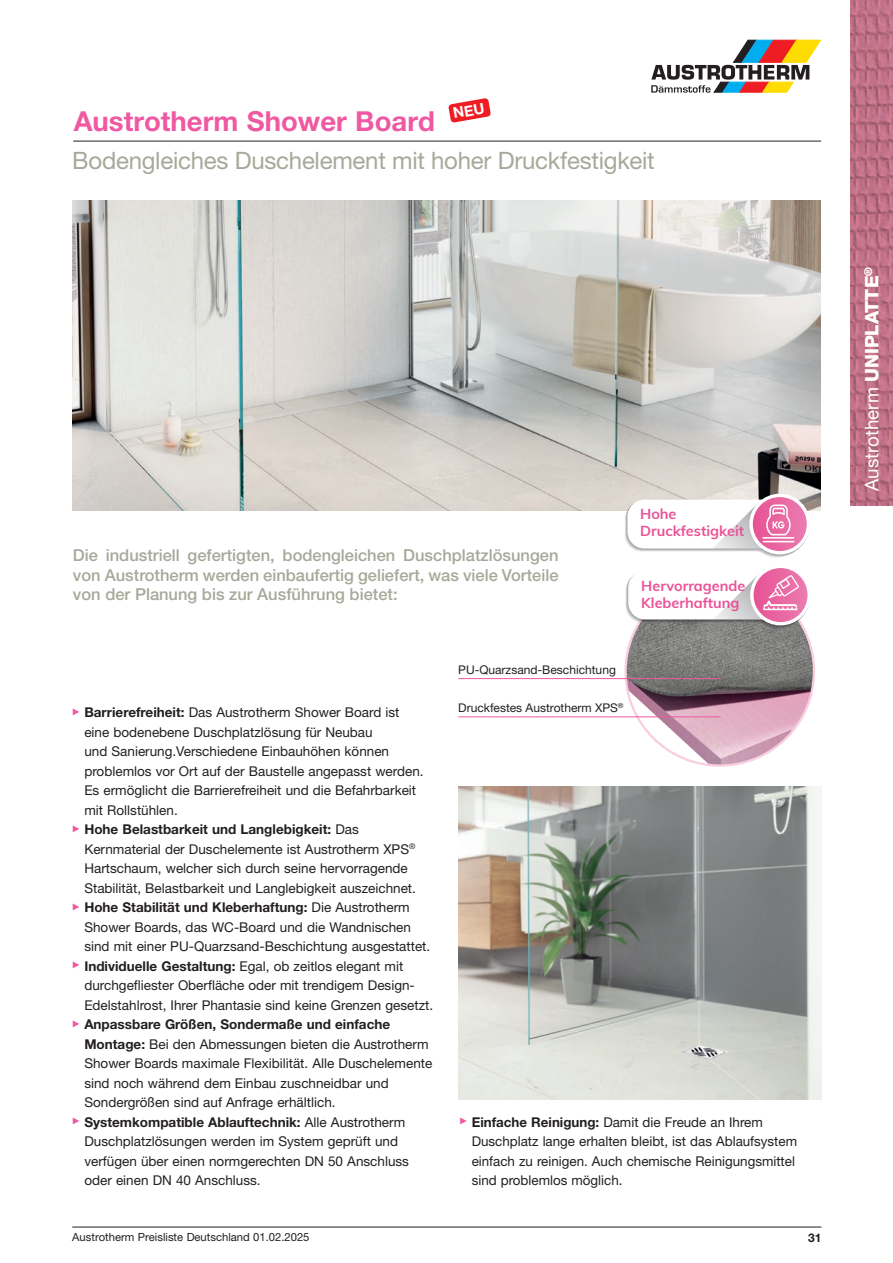
<style>
.page{position:relative;width:893px;height:1263px;background:#fff}
.page>*{position:absolute;margin:0;border:0;box-sizing:border-box;transform-origin:0 0}
.t1{font:700 27.6px "Helvetica Neue LTW1 G";color:#ef59a1}
.Subline_Helvetica_W1G{font:24px "Helvetica Neue LTW1 G";letter-spacing:-.01em;color:#a8a89a}
.t2{font:18.75px "Helvetica Neue LTW1 G";color:#fff}
.Einleitung_Helvetica_W1G{font:500 16.5px/19.5px "Helvetica Neue LT Std";color:#a8a89a;text-align:justify}
.t3{font:700 14.4px/17.4px "Muli";color:#ea5297}
.Einleitung_Aufzähl{font:13.5px/19.5px "Helvetica Neue LT Std";color:#231f20}
.Copy_9pt_Helvetica_W1G{font:12px "Helvetica Neue LT Std";color:#231f20}
.t4{font:700 12px "Helvetica Neue LTW1 G";color:#231f20}
.t5{font:11.25px "Helvetica Neue LTW1 G";color:#231f20}
.s1{font-weight:700}
.s2{font-weight:800}
</style>
<div class="page">
<hr style="left:72px;top:1227px;width:749px;height:1px;background:#231f20">
<svg style="left:651px;top:40px;width:170px;height:53px"></svg>
<img style="left:850px;top:0;width:43px;height:505px">
<img style="left:73px;top:200px;width:748px;height:310px">
<img style="left:458px;top:787px;width:363px;height:312px">
<img style="left:626px;top:577px;width:188px;height:188px;border-radius:94px">
<svg style="left:624px;top:494px;width:186px;height:63px"></svg>
<hr style="left:763px;top:541px;width:31px;height:1px;background:#fff">
<hr style="left:763px;top:537px;width:31px;height:2px;background:#fff">
<svg style="left:625px;top:567px;width:185px;height:62px"></svg>
<hr style="left:458px;top:716px;width:263px;height:1px;background:#ef59a1">
<hr style="left:458px;top:678px;width:263px;height:1px;background:#ef59a1">
<hr style="left:73px;top:141px;width:748px;height:1px;background:#231f20">
<svg style="left:448px;top:98px;width:43px;height:25px"></svg>
<p class="t1" style="left:74px;top:104px;width:363px">Austrotherm Shower Board</p>
<p class="Subline_Helvetica_W1G" style="left:72px;top:146px;width:584px">Bodengleiches Duschelement mit hoher Druckfestigkeit</p>
<p class="Einleitung_Helvetica_W1G" style="left:73px;top:545px;width:487px">Die industriell gefertigten, bodengleichen Duschplatzlösungen von Austrotherm werden einbaufertig geliefert, was viele Vorteile von der Planung bis zur Ausführung bietet:</p>
<p class="Copy_9pt_Helvetica_W1G" style="left:458px;top:663px;width:159px">PU-Quarzsand-Beschichtung</p>
<p class="t3" style="left:640px;top:504px;width:106px">Hohe<br>Druckfestigkeit</p>
<p class="t3" style="left:641px;top:576px;width:106px">Hervorragende<br>Kleberhaftung</p>
<p class="t3" style="left:641px;top:589px;width:75px">Alterungs-</p>
<p class="Einleitung_Aufzähl" style="left:84px;top:702px;width:341px;text-indent:-12px"><sup>▸</sup> <span class="s1">Barrierefreiheit:</span> Das Austrotherm Shower Board ist eine bodenebene Duschplatzlösung für Neubau<br>und Sanierung.Verschiedene Einbauhöhen können problemlos vor Ort auf der Baustelle angepasst werden.<br>Es ermöglicht die Barrierefreiheit und die Befahrbarkeit mit Rollstühlen.</p>
<p class="Einleitung_Aufzähl" style="left:84px;top:819px;width:333px;text-indent:-13px"><sup>▸</sup> <span class="s1">Hohe Belastbarkeit und Langlebigkeit:</span> Das Kernmaterial der Duschelemente ist Austrotherm XPS<sup>® </sup>Hartschaum, welcher sich durch seine hervorragende Stabilität, Belastbarkeit und Langlebigkeit auszeichnet.</p>
<p class="Einleitung_Aufzähl" style="left:84px;top:897px;width:347px;text-indent:-13px"><sup>▸</sup> <span class="s1">Hohe Stabilität und Kleberhaftung:</span> Die Austrotherm<br>Shower Boards, das WC-Board und die Wandnischen sind mit einer PU-Quarzsand-Beschichtung ausgestattet.</p>
<p class="Einleitung_Aufzähl" style="left:84px;top:956px;width:350px;text-indent:-12px"><sup>▸</sup> <span class="s1">Individuelle Gestaltung:</span> Egal, ob zeitlos elegant mit durchgefliester Oberfläche oder mit trendigem Design-<br>Edelstahlrost, Ihrer Phantasie sind keine Grenzen gesetzt.</p>
<p class="Einleitung_Aufzähl" style="left:84px;top:1014px;width:349px;text-indent:-13px"><sup>▸</sup> <span class="s1">Anpassbare Größen, Sondermaße und einfache Montage:</span> Bei den Abmessungen bieten die Austrotherm Shower Boards maximale Flexibilität. Alle Duschelemente sind noch während dem Einbau zuschneidbar und Sondergrößen sind auf Anfrage erhältlich.</p>
<p class="Einleitung_Aufzähl" style="left:84px;top:1112px;width:326px;text-indent:-12px"><sup>▸</sup> <span class="s1">Systemkompatible Ablauftechnik:</span> Alle Austrotherm Duschplatzlösungen werden im System geprüft und verfügen über einen normgerechten DN 50 Anschluss oder einen DN 40 Anschluss.</p>
<p class="Copy_9pt_Helvetica_W1G" style="left:458px;top:701px;width:167px">Druckfestes Austrotherm XPS<sup>®</sup></p>
<p class="Einleitung_Aufzähl" style="left:472px;top:1112px;width:327px;text-indent:-12px"><sup>▸</sup> <span class="s1">Einfache Reinigung:</span> Damit die Freude an Ihrem Duschplatz lange erhalten bleibt, ist das Ablaufsystem einfach zu reinigen. Auch chemische Reinigungsmittel sind problemlos möglich.</p>
<p class="t5" style="left:72px;top:1230px;width:239px">Austrotherm Preisliste Deutschland 01.02.2025</p>
<p class="t4" style="left:808px;top:1230px;width:15px">31</p>
<p class="t2" style="left:860px;top:491px;width:225px;rotate:-90deg">Austrotherm <span class="s2">UNIPLATTE</span><sup>®</sup></p>
</div>
